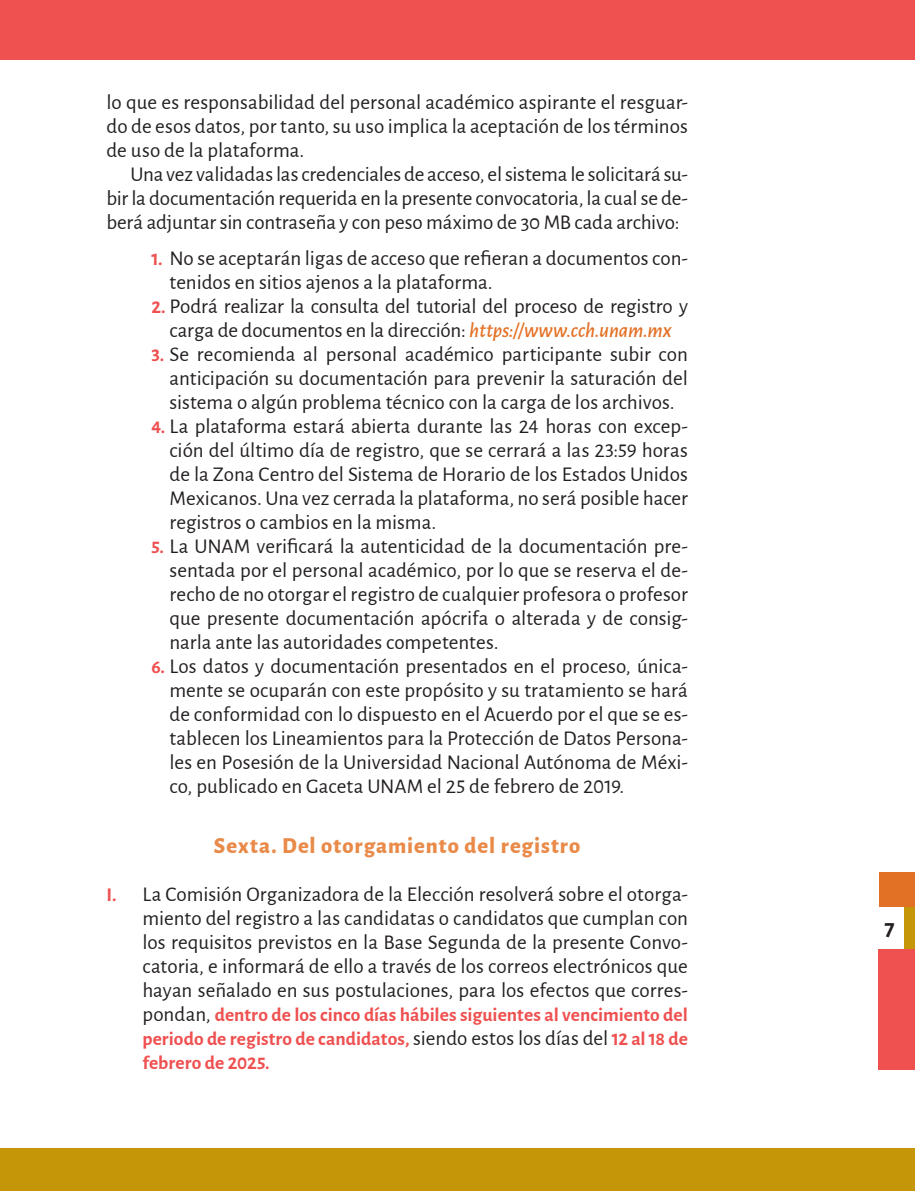
<style>
.page{position:relative;width:915px;height:1191px;background:#fff}
.page>*{position:absolute;margin:0;border:0;box-sizing:border-box;transform-origin:0 0}
.t1{font:700 24px "Alegreya Sans";color:#231f20}
.t2{font:800 22.5px "Alegreya Sans";letter-spacing:.045em;color:#e98a48}
.t3{font:21px/24px "Alegreya Sans";color:#231f20;text-align:justify}
.t4{font:700 19.5px/24px "Alegreya Sans";letter-spacing:.005em;color:#ef5050;text-align:justify}
.s1{font-weight:700;font-size:19.5px;color:#ef5050}
.s2{font-weight:500;font-style:italic;color:#e37125}
.s3{font-weight:400;font-size:21px;color:#231f20}
</style>
<div class="page">
<div style="left:904px;top:895px;width:10px;height:56px;background:#c49608"></div>
<div style="left:877px;top:949px;width:37px;height:120px;background:#ef5050"></div>
<div style="left:879px;top:872px;width:35px;height:34px;background:#e37125"></div>
<div style="left:0;top:0;width:914px;height:60px;background:#ef5050"></div>
<div style="left:0;top:1147px;width:914px;height:44px;background:#c49608"></div>
<p class="t3" style="left:106px;top:89px;width:583px">lo que es responsabilidad del personal académico aspirante el resguar&shy;do de esos datos, por tanto, su uso implica la aceptación de los términos de uso de la plataforma.</p>
<p class="t3" style="left:106px;top:161px;width:583px;text-indent:24px">Una vez validadas las credenciales de acceso, el sistema le solicitará su&shy;bir la documentación requerida en la presente convocatoria, la cual se de&shy;berá adjuntar sin contraseña y con peso máximo de 30 MB cada archivo:</p>
<p class="t3" style="left:169px;top:245px;width:520px;text-indent:-18px"><span class="s1">1.</span> No se aceptarán ligas de acceso que refieran a documentos con&shy;tenidos en sitios ajenos a la plataforma.</p>
<p class="t3" style="left:151px;top:293px;width:538px;text-align:center"><span class="s1">2.</span> Podrá realizar la consulta del tutorial del proceso de registro y carga de documentos en la dirección: <span class="s2">https://www.cch.unam.mx</span></p>
<p class="t3" style="left:169px;top:341px;width:520px;text-indent:-18px"><span class="s1">3.</span> Se recomienda al personal académico participante subir con anticipación su documentación para prevenir la saturación del sistema o algún problema técnico con la carga de los archivos.</p>
<p class="t3" style="left:169px;top:413px;width:520px;text-indent:-18px"><span class="s1">4.</span> La plataforma estará abierta durante las 24 horas con excep&shy;ción del último día de registro, que se cerrará a las 23:59 horas de la Zona Centro del Sistema de Horario de los Estados Unidos Mexicanos. Una vez cerrada la plataforma, no será posible hacer registros o cambios en la misma.</p>
<p class="t3" style="left:169px;top:533px;width:520px;text-indent:-18px"><span class="s1">5.</span> La UNAM verificará la autenticidad de la documentación pre&shy;sentada por el personal académico, por lo que se reserva el de&shy;recho de no otorgar el registro de cualquier profesora o profesor que presente documentación apócrifa o alterada y de consig&shy;narla ante las autoridades competentes.</p>
<p class="t3" style="left:169px;top:653px;width:520px;text-indent:-18px"><span class="s1">6.</span> Los datos y documentación presentados en el proceso, única&shy;mente se ocuparán con este propósito y su tratamiento se hará de conformidad con lo dispuesto en el Acuerdo por el que se es&shy;tablecen los Lineamientos para la Protección de Datos Persona&shy;les en Posesión de la Universidad Nacional Autónoma de Méxi&shy;co, publicado en Gaceta UNAM el 25 de febrero de 2019.</p>
<p class="t2" style="left:214px;top:829px;width:368px">Sexta. Del otorgamiento del registro</p>
<p class="t3" style="left:142px;top:881px;width:547px;text-indent:-36px"><span class="s1">I.</span> La Comisión Organizadora de la Elección resolverá sobre el otorga&shy;miento del registro a las candidatas o candidatos que cumplan con los requisitos previstos en la Base Segunda de la presente Convo&shy;catoria, e informará de ello a través de los correos electrónicos que hayan señalado en sus postulaciones, para los efectos que corres-</p>
<p class="t4" style="left:142px;top:1001px;width:547px"><span class="s3">pondan,</span> dentro de los cinco días hábiles siguientes al vencimiento del periodo de registro de candidatos, <span class="s3">siendo estos los días del</span> 12 al 18 de febrero de 2025.</p>
<p class="t1" style="left:884px;top:912px;width:12px">7</p>
</div>
